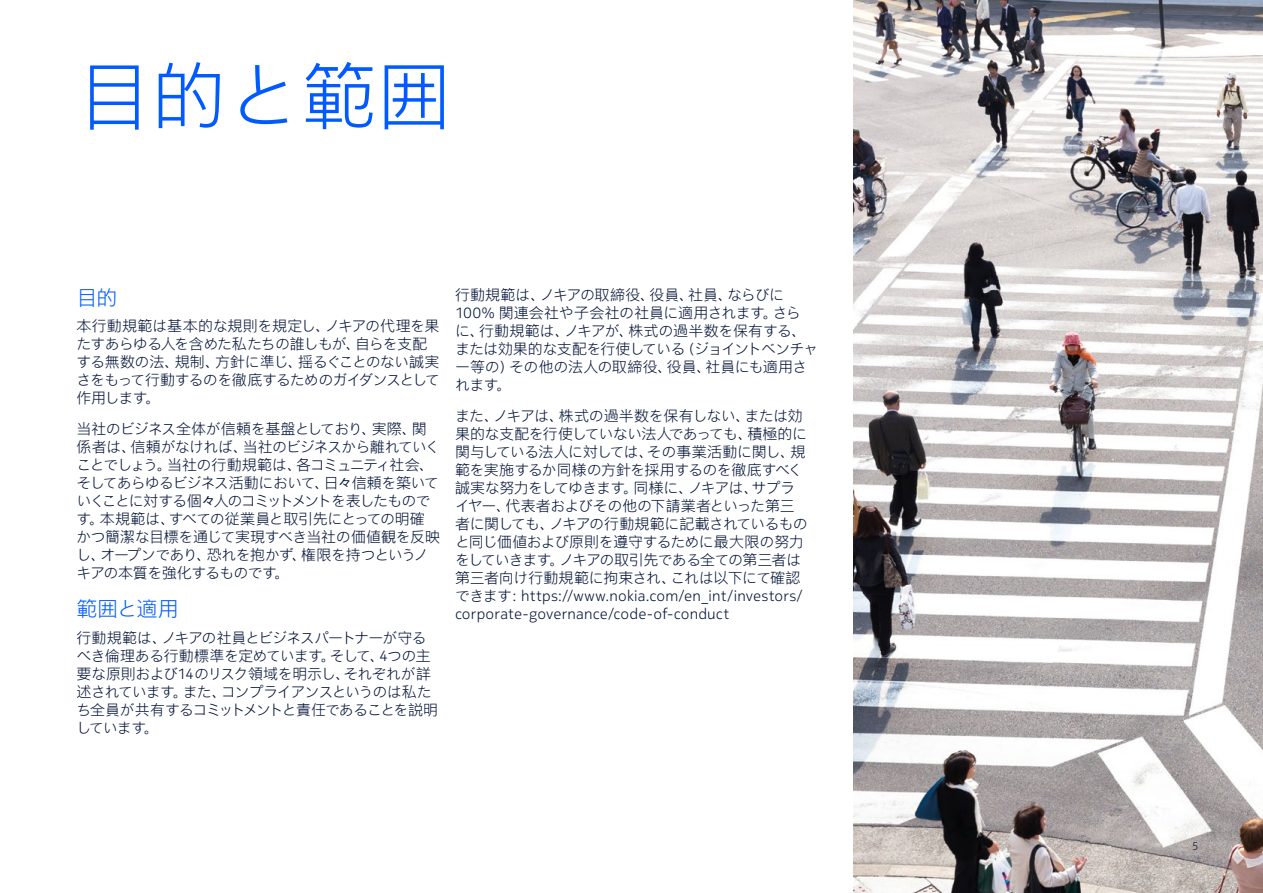
<style>
.page{position:relative;width:1263px;height:893px;background:#fff}
.page>*{position:absolute;margin:0;border:0;box-sizing:border-box;transform-origin:0 0}
.t1{font:300 75px "Nokia Pure Headline Chinese";color:#005aff}
.t2{font:300 21px "Nokia Pure Headline Chinese";letter-spacing:-.045em;color:#005aff}
.t3{font:300 15px/18px "Nokia Pure Headline Chinese";letter-spacing:-.04em;color:#001135}
.t4{font:300 15px/18px "Nokia Pure Headline Chinese";letter-spacing:-.06em;color:#001135}
.t5{font:300 15px/18px "Nokia Pure Headline Chinese";letter-spacing:-.02em;color:#001135}
.t6{font:300 11.25px "Nokia Pure Headline Chinese";color:#001135}
</style>
<div class="page">
<img style="left:853px;top:0;width:410px;height:893px">
<h1 class="t1" style="left:77px;top:47px;width:376px">目的と範囲</h1>
<h2 class="t2" style="left:77px;top:284px;width:43px">目的</h2>
<p class="t3" style="left:77px;top:317px;width:365px">本行動規範は基本的な規則を規定し、ノキアの代理を果たすあらゆる人を含めた私たちの誰しもが、自らを支配する無数の法、規制、方針に準じ、揺るぐことのない誠実さをもって行動するのを徹底するためのガイダンスとして作用します。</p>
<p class="t3" style="left:77px;top:419px;width:365px">当社のビジネス全体が信頼を基盤としており、実際、関係者は、信頼がなければ、当社のビジネスから離れていくことでしょう。当社の行動規範は、各コミュニティ社会、そしてあらゆるビジネス活動において、日々信頼を築いていくことに対する個々人のコミットメントを表したものです。本規範は、すべての従業員と取引先にとっての明確かつ簡潔な目標を通じて実現すべき当社の価値観を反映し、オープンであり、恐れを抱かず、権限を持つというノキアの本質を強化するものです。</p>
<h2 class="t2" style="left:77px;top:595px;width:104px">範囲と適用</h2>
<p class="t4" style="left:77px;top:628px;width:363px">行動規範は、ノキアの社員とビジネスパートナーが守るべき倫理ある行動標準を定めています。そして、4つの主要な原則および14のリスク領域を明示し、それぞれが詳述されています。また、コンプライアンスというのは私たち全員が共有するコミットメントと責任であることを説明しています。</p>
<p class="t5" style="left:455px;top:286px;width:365px">行動規範は、ノキアの取締役、役員、社員、ならびに<br>100% 関連会社や子会社の社員に適用されます。さらに、行動規範は、ノキアが、株式の過半数を保有する、または効果的な支配を行使している（ジョイントベンチャー等の）その他の法人の取締役、役員、社員にも適用されます。</p>
<p class="t3" style="left:455px;top:406px;width:354px">また、ノキアは、株式の過半数を保有しない、または効果的な支配を行使していない法人であっても、積極的に関与している法人に対しては、その事業活動に関し、規範を実施するか同様の方針を採用するのを徹底すべく誠実な努力をしてゆきます。同様に、ノキアは、サプライヤー、代表者およびその他の下請業者といった第三者に関しても、ノキアの行動規範に記載されているものと同じ価値および原則を遵守するために最大限の努力をしていきます。ノキアの取引先である全ての第三者は第三者向け行動規範に拘束され、これは以下にて確認できます：https://www.nokia.com/en_int/investors/ corporate-governance/code-of-conduct</p>
<p class="t6" style="left:1192px;top:839px;width:8px">5</p>
</div>
